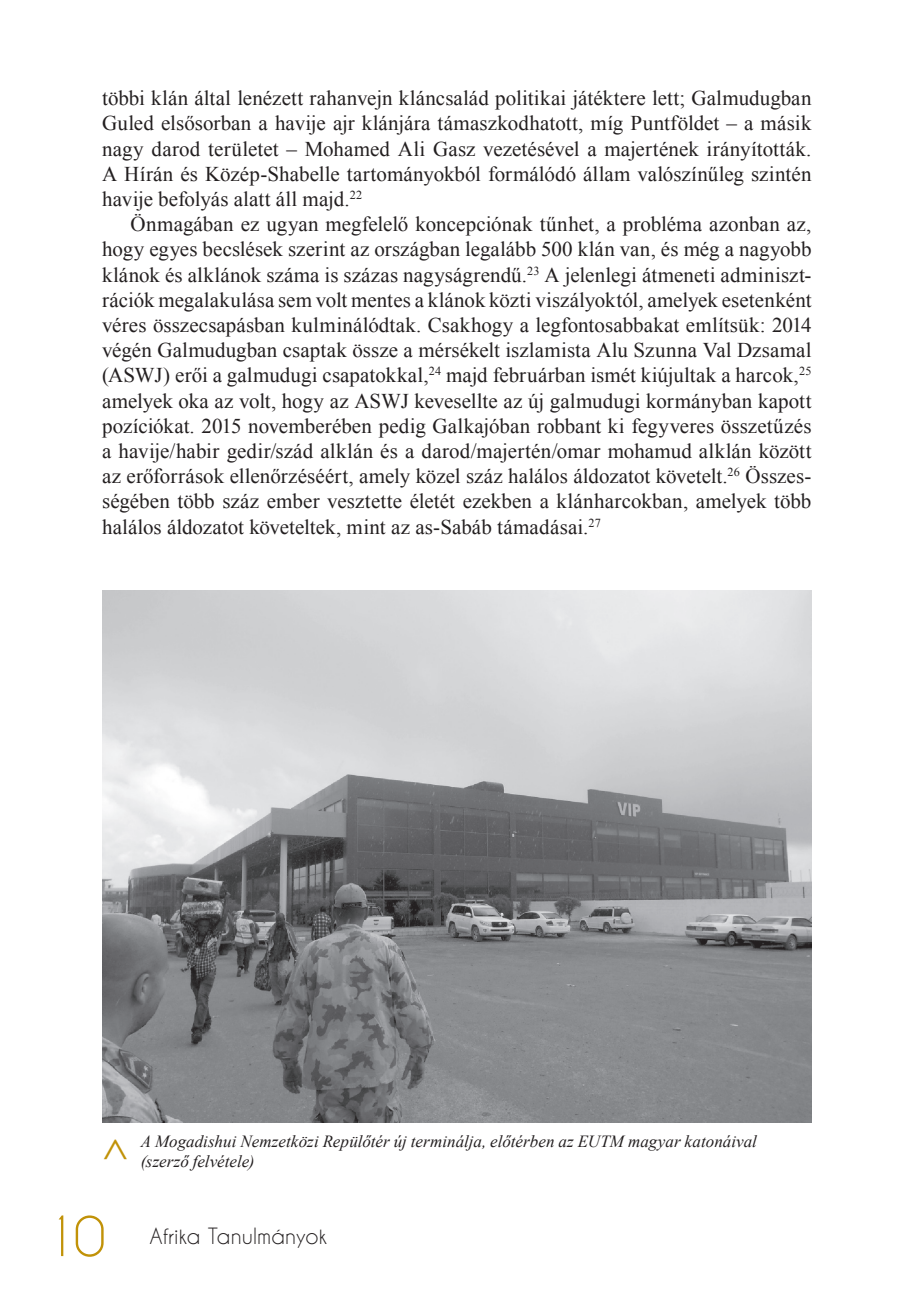
<style>
.page{position:relative;width:908px;height:1304px;background:#fff}
.page>*{position:absolute;margin:0;border:0;box-sizing:border-box;transform-origin:0 0}
.t1{font:52px "Caviar Dreams";color:#c19208}
.t2{font:44px "Chantelli Antiqua";color:#c19208}
.t3{font:21px/25.2px "Times New Roman";color:#231f20;text-align:justify}
.t4{font:21px "Caviar Dreams";color:#231f20}
.t5{font:italic 17px/20.4px "Times New Roman";color:#231f20}
</style>
<div class="page">
<img style="left:102px;top:591px;width:709px;height:532px">
<p class="t3" style="left:102px;top:85px;width:710px">többi klán által lenézett rahanvejn kláncsalád politikai játéktere lett; Galmudugban Guled elsősorban a havije ajr klánjára támaszkodhatott, míg Puntföldet – a másik nagy darod területet – Mohamed Ali Gasz vezetésével a majertének irányították.<br>A Hírán és Közép-Shabelle tartományokból formálódó állam valószínűleg szintén havije befolyás alatt áll majd.<sup>22</sup></p>
<p class="t3" style="left:102px;top:211px;width:710px;text-indent:28px">Önmagában ez ugyan megfelelő koncepciónak tűnhet, a probléma azonban az, hogy egyes becslések szerint az országban legalább 500 klán van, és még a nagyobb klánok és alklánok száma is százas nagyságrendű.<sup>23</sup> A jelenlegi átmeneti adminiszt&shy;rációk megalakulása sem volt mentes a klánok közti viszályoktól, amelyek esetenként véres összecsapásban kulminálódtak. Csakhogy a legfontosabbakat említsük: 2014 végén Galmudugban csaptak össze a mérsékelt iszlamista Alu Szunna Val Dzsamal (ASWJ) erői a galmudugi csapatokkal,<sup>24</sup> majd februárban ismét kiújultak a harcok,<sup>25 </sup>amelyek oka az volt, hogy az ASWJ kevesellte az új galmudugi kormányban kapott pozíciókat. 2015 novemberében pedig Galkajóban robbant ki fegyveres összetűzés a havije/habir gedir/szád alklán és a darod/majertén/omar mohamud alklán között az erőforrások ellenőrzéséért, amely közel száz halálos áldozatot követelt.<sup>26</sup> Összes&shy;ségében több száz ember vesztette életét ezekben a klánharcokban, amelyek több halálos áldozatot követeltek, mint az as-Sabáb támadásai.<sup>27</sup></p>
<h2 class="t2" style="left:146px;top:1138px;width:25px;rotate:90deg">&lt;</h2>
<p class="t5" style="left:141px;top:1130px;width:617px">A Mogadishui Nemzetközi Repülőtér új terminálja, előtérben az EUTM magyar katonáival (szerző felvétele)</p>
<h1 class="t1" style="left:45px;top:1205px;width:62px">10</h1>
<p class="t4" style="left:149px;top:1224px;width:179px">Afrika Tanulmányok</p>
</div>
